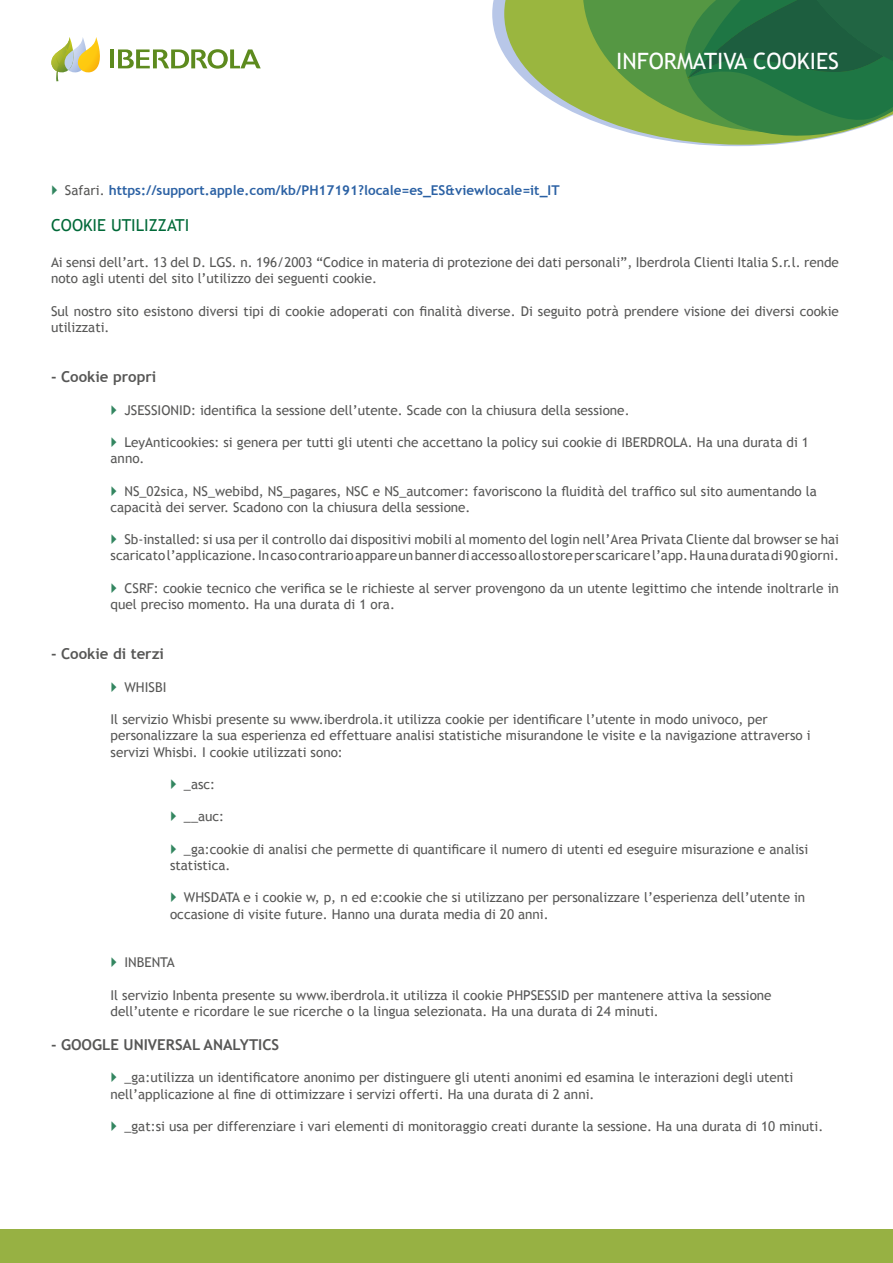
<style>
.page{position:relative;width:893px;height:1263px;background:#fff}
.page>*{position:absolute;margin:0;border:0;box-sizing:border-box;transform-origin:0 0}
.t1{font:22.5px "Trebuchet MS";color:#fff}
.t2{font:16.5px "Trebuchet MS";color:#006938}
.t3{font:700 15px "Trebuchet MS";color:#575756}
.t4{font:13.5px/16.2px "Trebuchet MS";color:#575756}
.t5{font:700 13.5px "Trebuchet MS";color:#2b61a4}
.s1{font-weight:400;color:#575756}
</style>
<div class="page">
<svg style="left:492px;top:0;width:274px;height:146px"></svg>
<svg style="left:504px;top:0;width:79px;height:145px;fill:#9ab63f"></svg>
<svg style="left:583px;top:0;width:310px;height:145px;background:#508d4f"></svg>
<svg style="left:51px;top:37px;width:49px;height:44px"></svg>
<hr style="left:110px;top:49px;width:4px;height:19px;background:#5d8a1e">
<svg style="left:118px;top:49px;width:143px;height:20px"></svg>
<div style="left:0;top:1229px;width:893px;height:34px;background:#97b143"></div>
<h1 class="t1" style="left:616px;top:47px;width:224px">INFORMATIVA COOKIES</h1>
<p class="t5" style="left:65px;top:182px;width:496px"><span class="s1">Safari.</span> https://support.apple.com/kb/PH17191?locale=es_ES&amp;viewlocale=it_IT</p>
<p class="t2" style="left:51px;top:215px;width:140px">COOKIE UTILIZZATI</p>
<p class="t4" style="left:51px;top:254px;width:789px">Ai sensi dell’art. 13 del D. LGS. n. 196/2003 “Codice in materia di protezione dei dati personali”, Iberdrola Clienti Italia S.r.l. rende noto agli utenti del sito l’utilizzo dei seguenti cookie.</p>
<p class="t4" style="left:51px;top:303px;width:789px">Sul nostro sito esistono diversi tipi di cookie adoperati con finalità diverse. Di seguito potrà prendere visione dei diversi cookie utilizzati.</p>
<p class="t3" style="left:51px;top:367px;width:107px">- Cookie propri</p>
<p class="t4" style="left:124px;top:402px;width:507px">JSESSIONID: identifica la sessione dell’utente. Scade con la chiusura della sessione.</p>
<p class="t4" style="left:111px;top:434px;width:700px;text-indent:14px">LeyAnticookies: si genera per tutti gli utenti che accettano la policy sui cookie di IBERDROLA. Ha una durata di 1 anno.</p>
<p class="t4" style="left:111px;top:483px;width:708px;text-indent:14px">NS_02sica, NS_webibd, NS_pagares, NSC e NS_autcomer: favoriscono la fluidità del traffico sul sito aumentando la capacità dei server. Scadono con la chiusura della sessione.</p>
<p class="t4" style="left:111px;top:531px;width:730px;text-align:right">Sb-installed: si usa per il controllo dai dispositivi mobili al momento del login nell’Area Privata Cliente dal browser se hai scaricato l’applicazione. In caso contrario appare un banner di accesso allo store per scaricare l’app. Ha una durata di 90 giorni.</p>
<p class="t4" style="left:111px;top:580px;width:730px;text-indent:14px">CSRF: cookie tecnico che verifica se le richieste al server provengono da un utente legittimo che intende inoltrarle in quel preciso momento. Ha una durata di 1 ora.</p>
<p class="t3" style="left:51px;top:645px;width:115px">- Cookie di terzi</p>
<p class="t4" style="left:124px;top:679px;width:43px">WHISBI</p>
<p class="t4" style="left:111px;top:711px;width:702px">Il servizio Whisbi presente su www.iberdrola.it utilizza cookie per identificare l’utente in modo univoco, per personalizzare la sua esperienza ed effettuare analisi statistiche misurandone le visite e la navigazione attraverso i servizi Whisbi. I cookie utilizzati sono:</p>
<p class="t4" style="left:184px;top:776px;width:33px">_asc:</p>
<p class="t4" style="left:184px;top:809px;width:42px">__auc:</p>
<p class="t4" style="left:170px;top:841px;width:640px;text-indent:14px">_ga:cookie di analisi che permette di quantificare il numero di utenti ed eseguire misurazione e analisi statistica.</p>
<p class="t4" style="left:170px;top:890px;width:637px;text-indent:14px">WHSDATA e i cookie w, p, n ed e:cookie che si utilizzano per personalizzare l’esperienza dell’utente in occasione di visite future. Hanno una durata media di 20 anni.</p>
<p class="t4" style="left:124px;top:954px;width:52px">INBENTA</p>
<p class="t4" style="left:111px;top:987px;width:663px">Il servizio Inbenta presente su www.iberdrola.it utilizza il cookie PHPSESSID per mantenere attiva la sessione dell’utente e ricordare le sue ricerche o la lingua selezionata. Ha una durata di 24 minuti.</p>
<p class="t3" style="left:51px;top:1035px;width:230px">- GOOGLE UNIVERSAL ANALYTICS</p>
<p class="t4" style="left:111px;top:1070px;width:684px;text-indent:14px">_ga:utilizza un identificatore anonimo per distinguere gli utenti anonimi ed esamina le interazioni degli utenti nell’applicazione al fine di ottimizzare i servizi offerti. Ha una durata di 2 anni.</p>
<p class="t4" style="left:124px;top:1118px;width:700px">_gat:si usa per differenziare i vari elementi di monitoraggio creati durante la sessione. Ha una durata di 10 minuti.</p>
</div>
